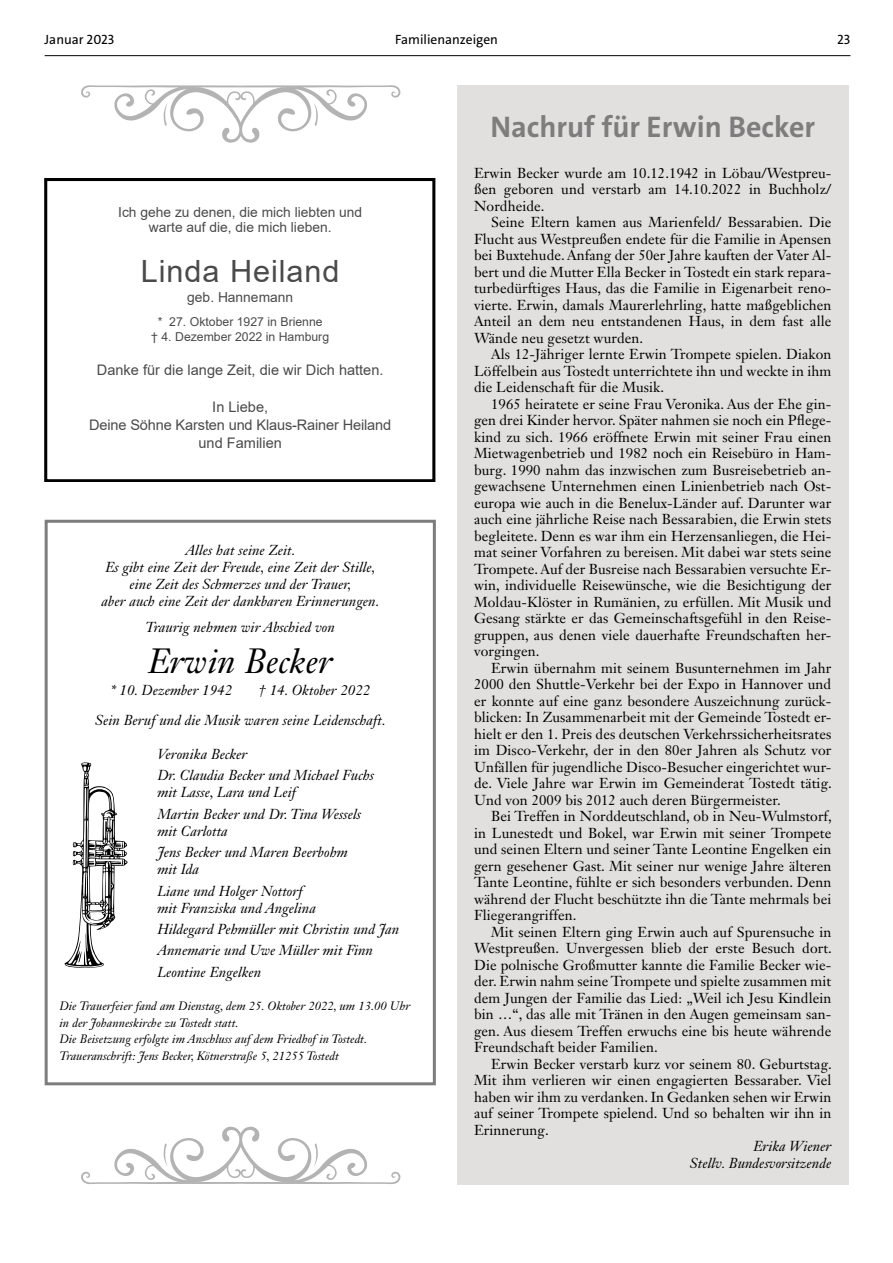
<style>
.page{position:relative;width:893px;height:1263px;background:#fff}
.page>*{position:absolute;margin:0;border:0;box-sizing:border-box;transform-origin:0 0}
.t1{font:italic 34.5px "Janson Text LT Std";letter-spacing:.005em;color:#000}
.t2{font:30.6px "Arial";letter-spacing:.03em;color:#4a4a4a}
.t3{font:700 30px "The Sans";color:#7e7d7d}
.t4{font:14.55px/18.5px "Arial";color:#4a4a4a;text-align:center}
.t5{font:14.25px/16.5px "Janson Text LT Std";letter-spacing:.005em;color:#000;text-align:justify}
.t6{font:italic 14.25px/21.3px "Janson Text LT Std";letter-spacing:.005em;color:#000}
.t7{font:13.8px/15.3px "Arial";color:#4a4a4a;text-align:center}
.t8{font:13.5px "The Sans";color:#000}
.t9{font:12.3px/15.3px "Arial";color:#4a4a4a;text-align:center}
.t10{font:italic 12px/16.5px "Janson Text LT Std";letter-spacing:.005em;color:#000}
</style>
<div class="page">
<hr style="left:45px;top:55px;width:805px;height:1px;background:#000">
<div style="left:457px;top:85px;width:391px;height:1099px;background:#e2e0df"></div>
<div style="left:45px;top:178px;width:390px;height:304px;border:3px solid #000"></div>
<div style="left:45px;top:520px;width:391px;height:565px;border:3px solid #7e7d7d"></div>
<svg style="left:65px;top:762px;width:62px;height:206px"></svg>
<svg style="left:81px;top:85px;width:320px;height:58px"></svg>
<svg style="left:81px;top:1126px;width:320px;height:58px"></svg>
<p class="t8" style="left:45px;top:31px;width:71px">Januar 2023</p>
<p class="t8" style="left:395px;top:31px;width:104px">Familienanzeigen</p>
<p class="t8" style="left:837px;top:31px;width:15px">23</p>
<p class="t7" style="left:118px;top:204px;width:245px">Ich gehe zu denen, die mich liebten und warte auf die, die mich lieben.</p>
<h2 class="t2" style="left:141px;top:251px;width:200px">Linda Heiland</h2>
<p class="t7" style="left:187px;top:289px;width:107px">geb. Hannemann</p>
<p class="t9" style="left:151px;top:314px;width:179px">* 27. Oktober 1927 in Brienne<br>† 4. Dezember 2022 in Hamburg</p>
<p class="t4" style="left:97px;top:361px;width:288px">Danke für die lange Zeit, die wir Dich hatten.</p>
<p class="t4" style="left:89px;top:397px;width:304px">In Liebe,<br>Deine Söhne Karsten und Klaus-Rainer Heiland und Familien</p>
<p class="t6" style="left:102px;top:542px;width:279px;line-height:17.1px;text-align:center">Alles hat seine Zeit.<br>Es gibt eine Zeit der Freude, eine Zeit der Stille, eine Zeit des Schmerzes und der Trauer,<br>aber auch eine Zeit der dankbaren Erinnerungen.</p>
<p class="t6" style="left:146px;top:617px;width:191px">Traurig nehmen wir Abschied von</p>
<h1 class="t1" style="left:148px;top:640px;width:186px">Erwin Becker</h1>
<p class="t6" style="left:110px;top:679px;width:123px">* 10. Dezember 1942</p>
<p class="t6" style="left:95px;top:675px;width:292px;line-height:29.8px;text-indent:163px">† 14. Oktober 2022<br>Sein Beruf und die Musik waren seine Leidenschaft.</p>
<p class="t6" style="left:157px;top:743px;width:218px">Veronika Becker<br>Dr. Claudia Becker und Michael Fuchs</p>
<p class="t6" style="left:157px;top:782px;width:205px">mit Lasse, Lara und Leif<br>Martin Becker und Dr. Tina Wessels</p>
<p class="t6" style="left:157px;top:820px;width:192px">mit Carlotta<br>Jens Becker und Maren Beerbohm</p>
<p class="t6" style="left:157px;top:859px;width:147px">mit Ida<br>Liane und Holger Nottorf</p>
<p class="t6" style="left:157px;top:897px;width:243px">mit Franziska und Angelina<br>Hildegard Pehmüller mit Christin und Jan<br>Annemarie und Uwe Müller mit Finn<br>Leontine Engelken</p>
<p class="t10" style="left:60px;top:998px;width:352px">Die Trauerfeier fand am Dienstag, dem 25. Oktober 2022, um 13.00 Uhr in der Johanneskirche zu Tostedt statt.<br>Die Beisetzung erfolgte im Anschluss auf dem Friedhof in Tostedt.<br>Traueranschrift: Jens Becker, Kötnerstraße 5, 21255 Tostedt</p>
<h3 class="t3" style="left:490px;top:107px;width:326px">Nachruf für Erwin Becker</h3>
<p class="t5" style="left:474px;top:164px;width:359px">Erwin Becker wurde am 10.12.1942 in Löbau/Westpreu&shy;ßen geboren und verstarb am 14.10.2022 in Buchholz/ Nordheide.</p>
<p class="t5" style="left:474px;top:214px;width:359px;text-indent:17px">Seine Eltern kamen aus Marienfeld/ Bessarabien. Die Flucht aus Westpreußen endete für die Familie in Apensen bei Buxtehude. Anfang der 50er Jahre kauften der Vater Al&shy;bert und die Mutter Ella Becker in Tostedt ein stark repara&shy;turbedürftiges Haus, das die Familie in Eigenarbeit reno&shy;vierte. Erwin, damals Maurerlehrling, hatte maßgeblichen Anteil an dem neu entstandenen Haus, in dem fast alle Wände neu gesetzt wurden.</p>
<p class="t5" style="left:474px;top:346px;width:359px;text-indent:17px">Als 12-Jähriger lernte Erwin Trompete spielen. Diakon Löffelbein aus Tostedt unterrichtete ihn und weckte in ihm die Leidenschaft für die Musik.</p>
<p class="t5" style="left:474px;top:395px;width:359px;text-indent:17px">1965 heiratete er seine Frau Veronika. Aus der Ehe gin&shy;gen drei Kinder hervor. Später nahmen sie noch ein Pflege&shy;kind zu sich. 1966 eröffnete Erwin mit seiner Frau einen Mietwagenbetrieb und 1982 noch ein Reisebüro in Ham&shy;burg. 1990 nahm das inzwischen zum Busreisebetrieb an&shy;gewachsene Unternehmen einen Linienbetrieb nach Ost&shy;europa wie auch in die Benelux-Länder auf. Darunter war auch eine jährliche Reise nach Bessarabien, die Erwin stets begleitete. Denn es war ihm ein Herzensanliegen, die Hei&shy;mat seiner Vorfahren zu bereisen. Mit dabei war stets seine Trompete. Auf der Busreise nach Bessarabien versuchte Er&shy;win, individuelle Reisewünsche, wie die Besichtigung der Moldau-Klöster in Rumänien, zu erfüllen. Mit Musik und Gesang stärkte er das Gemeinschaftsgefühl in den Reise&shy;gruppen, aus denen viele dauerhafte Freundschaften her&shy;vorgingen.</p>
<p class="t5" style="left:474px;top:659px;width:359px;text-indent:17px">Erwin übernahm mit seinem Busunternehmen im Jahr 2000 den Shuttle-Verkehr bei der Expo in Hannover und er konnte auf eine ganz besondere Auszeichnung zurück&shy;blicken: In Zusammenarbeit mit der Gemeinde Tostedt er&shy;hielt er den 1. Preis des deutschen Verkehrssicherheitsrates im Disco-Verkehr, der in den 80er Jahren als Schutz vor Unfällen für jugendliche Disco-Besucher eingerichtet wur&shy;de. Viele Jahre war Erwin im Gemeinderat Tostedt tätig.<br>Und von 2009 bis 2012 auch deren Bürgermeister.</p>
<p class="t5" style="left:474px;top:808px;width:359px;text-indent:17px">Bei Treffen in Norddeutschland, ob in Neu-Wulmstorf, in Lunestedt und Bokel, war Erwin mit seiner Trompete und seinen Eltern und seiner Tante Leontine Engelken ein gern gesehener Gast. Mit seiner nur wenige Jahre älteren Tante Leontine, fühlte er sich besonders verbunden. Denn während der Flucht beschützte ihn die Tante mehrmals bei Fliegerangriffen.</p>
<p class="t5" style="left:474px;top:923px;width:359px;text-indent:17px">Mit seinen Eltern ging Erwin auch auf Spurensuche in Westpreußen. Unvergessen blieb der erste Besuch dort.<br>Die polnische Großmutter kannte die Familie Becker wie&shy;der. Erwin nahm seine Trompete und spielte zusammen mit dem Jungen der Familie das Lied: „Weil ich Jesu Kindlein bin …“, das alle mit Tränen in den Augen gemeinsam san&shy;gen. Aus diesem Treffen erwuchs eine bis heute währende Freundschaft beider Familien.</p>
<p class="t5" style="left:474px;top:1055px;width:359px;text-indent:17px">Erwin Becker verstarb kurz vor seinem 80. Geburtstag.<br>Mit ihm verlieren wir einen engagierten Bessaraber. Viel haben wir ihm zu verdanken. In Gedanken sehen wir Erwin auf seiner Trompete spielend. Und so behalten wir ihn in Erinnerung.</p>
<p class="t6" style="left:690px;top:1138px;width:143px;line-height:16.5px;text-align:right">Erika Wiener<br>Stellv. Bundesvorsitzende</p>
</div>
